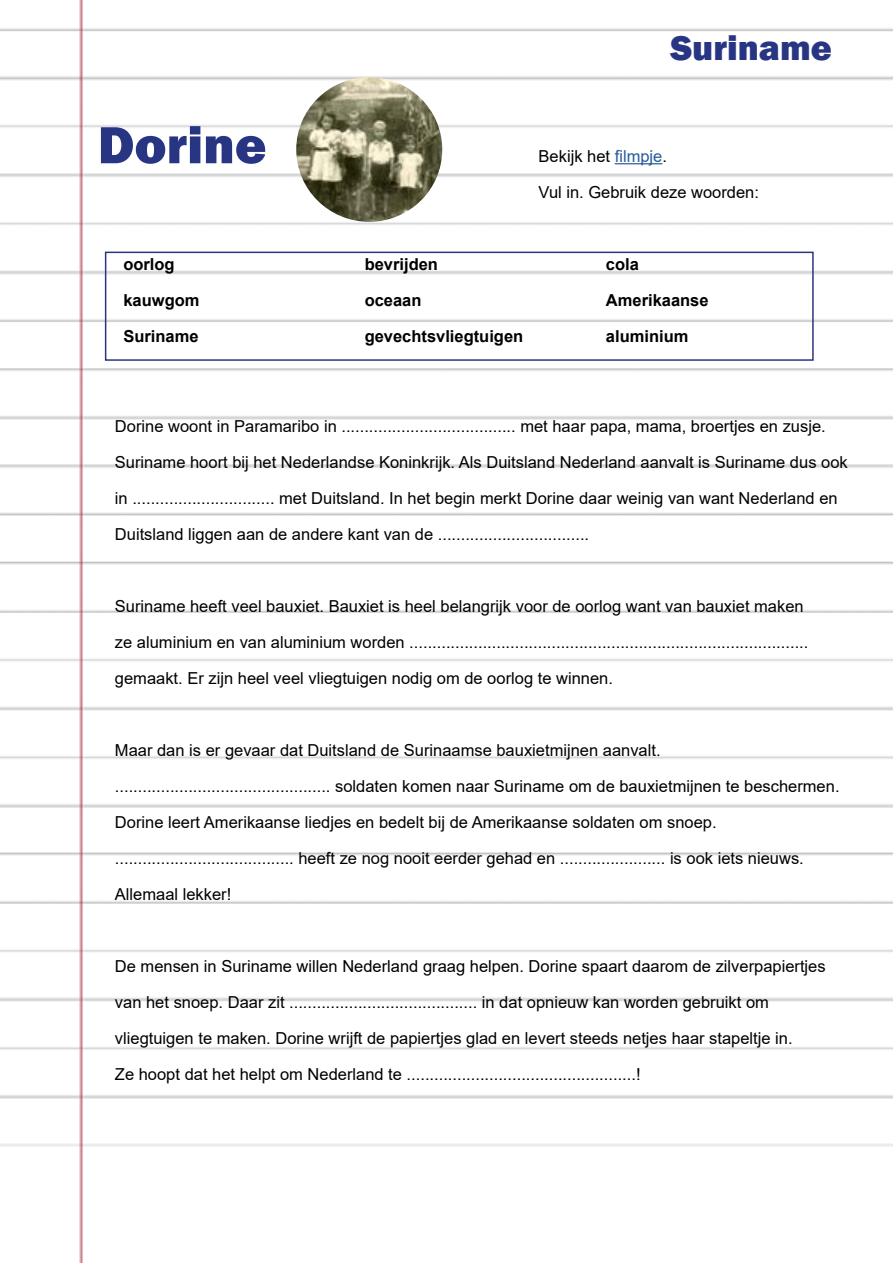
<style>
.page{position:relative;width:893px;height:1263px;background:#fff}
.page>*{position:absolute;margin:0;border:0;box-sizing:border-box;transform-origin:0 0}
.t1{font:800 54px "Franklin Gothic";color:#283583}
.t2{font:800 36px "Franklin Gothic";color:#283583}
.t3{font:16.5px/36px "Arial";color:#000}
.t4{font:700 16.5px/36px "Arial";color:#000}
.s1{color:#275b9b}
</style>
<div class="page">
<img style="left:0;top:0;width:893px;height:1263px">
<hr style="left:615px;top:163px;width:47px;height:1px;background:#275b9b">
<div style="left:105px;top:252px;width:709px;height:109px;border:2px solid #283583"></div>
<img style="left:296px;top:77px;width:146px;height:145px">
<h1 class="t1" style="left:98px;top:110px;width:170px">Dorine</h1>
<h2 class="t2" style="left:670px;top:24px;width:163px">Suriname</h2>
<p class="t3" style="left:539px;top:138px;width:222px">Bekijk het <span class="s1">filmpje</span>.<br>Vul in. Gebruik deze woorden:</p>
<p class="t4" style="left:123px;top:246px;width:78px">oorlog kauwgom<br>Suriname</p>
<p class="t4" style="left:365px;top:246px;width:160px">bevrijden<br>oceaan gevechtsvliegtuigen</p>
<p class="t4" style="left:606px;top:246px;width:104px">cola<br>Amerikaanse aluminium</p>
<p class="t3" style="left:115px;top:408px;width:734px">Dorine woont in Paramaribo in ...................................... met haar papa, mama, broertjes en zusje.<br>Suriname hoort bij het Nederlandse Koninkrijk. Als Duitsland Nederland aanvalt is Suriname dus ook in ............................... met Duitsland. In het begin merkt Dorine daar weinig van want Nederland en Duitsland liggen aan de andere kant van de .................................</p>
<p class="t3" style="left:115px;top:588px;width:695px">Suriname heeft veel bauxiet. Bauxiet is heel belangrijk voor de oorlog want van bauxiet maken ze aluminium en van aluminium worden ....................................................................................... gemaakt. Er zijn heel veel vliegtuigen nodig om de oorlog te winnen.</p>
<p class="t3" style="left:115px;top:732px;width:726px">Maar dan is er gevaar dat Duitsland de Surinaamse bauxietmijnen aanvalt. ............................................... soldaten komen naar Suriname om de bauxietmijnen te beschermen.<br>Dorine leert Amerikaanse liedjes en bedelt bij de Amerikaanse soldaten om snoep. ....................................... heeft ze nog nooit eerder gehad en ....................... is ook iets nieuws.<br>Allemaal lekker!</p>
<p class="t3" style="left:115px;top:948px;width:712px">De mensen in Suriname willen Nederland graag helpen. Dorine spaart daarom de zilverpapiertjes van het snoep. Daar zit ......................................... in dat opnieuw kan worden gebruikt om vliegtuigen te maken. Dorine wrijft de papiertjes glad en levert steeds netjes haar stapeltje in.<br>Ze hoopt dat het helpt om Nederland te ..................................................!</p>
</div>
